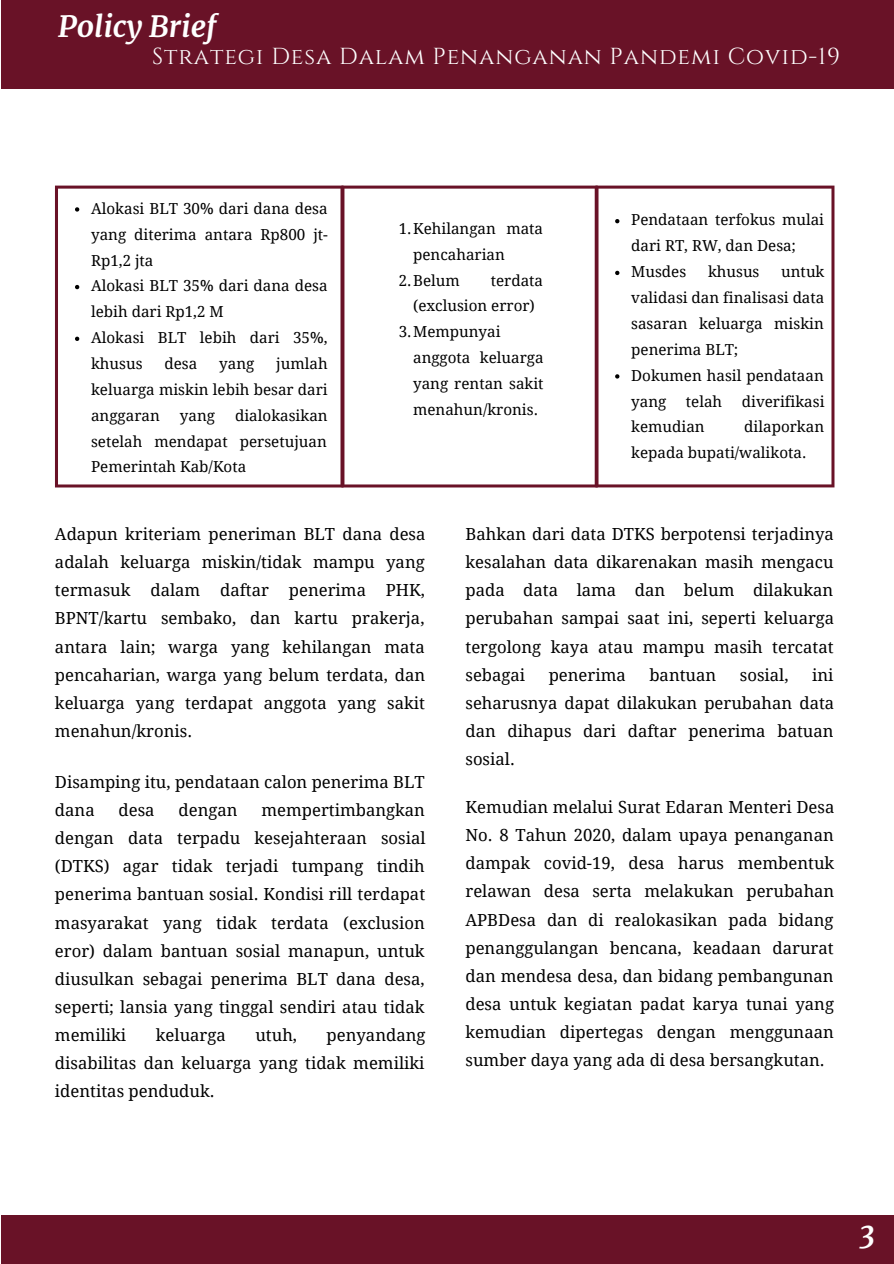
<style>
.page{position:relative;width:894px;height:1264px;background:#fff}
.page>*{position:absolute;margin:0;border:0;box-sizing:border-box;transform-origin:0 0}
.t1{font:italic 700 29.55px "Merriweather";color:#fff}
.t2{font:23.1px "Cinzel";letter-spacing:.04em;color:#fff}
.t3{font:16.65px/28.2px "Droid Serif";color:#000;text-align:justify}
.t4{font:15.15px/25.8px "Droid Serif";color:#000}
</style>
<div class="page">
<div style="left:2px;top:0;width:891px;height:89px;background:#691227"></div>
<div style="left:1px;top:1215px;width:892px;height:48px;background:#691227"></div>
<svg style="left:55px;top:185px;width:286px;height:302px"></svg>
<svg style="left:341px;top:185px;width:254px;height:302px"></svg>
<svg style="left:595px;top:185px;width:239px;height:302px"></svg>
<svg style="left:75px;top:207px;width:4px;height:5px"></svg>
<svg style="left:75px;top:285px;width:4px;height:4px"></svg>
<svg style="left:75px;top:336px;width:4px;height:5px"></svg>
<svg style="left:615px;top:219px;width:4px;height:4px"></svg>
<svg style="left:615px;top:271px;width:4px;height:4px"></svg>
<svg style="left:615px;top:374px;width:4px;height:4px"></svg>
<h1 class="t1" style="left:58px;top:8px;width:159px">Policy Brief</h1>
<h2 class="t2" style="left:152px;top:42px;width:689px">Strategi Desa Dalam Penanganan Pandemi Covid-19</h2>
<p class="t4" style="left:91px;top:196px;width:238px">Alokasi BLT 30% dari dana desa yang diterima antara Rp800 jt-<br>Rp1,2 jta<br>Alokasi BLT 35% dari dana desa lebih dari Rp1,2 M<br>Alokasi BLT lebih dari 35%, khusus</p>
<p class="t4" style="left:91px;top:351px;width:238px;text-align:justify;text-indent:185px">jumlah keluarga miskin lebih besar dari anggaran</p>
<p class="t4" style="left:164px;top:351px;width:34px">desa</p>
<p class="t4" style="left:219px;top:351px;width:37px">yang</p>
<p class="t4" style="left:91px;top:402px;width:238px;text-align:justify;text-indent:144px">dialokasikan setelah mendapat persetujuan Pemerintah Kab/Kota</p>
<p class="t4" style="left:180px;top:402px;width:37px">yang</p>
<p class="t4" style="left:398px;top:216px;width:146px">1.Kehilangan mata</p>
<p class="t4" style="left:413px;top:241px;width:93px">pencaharian</p>
<p class="t4" style="left:398px;top:267px;width:63px">2.Belum</p>
<p class="t4" style="left:490px;top:267px;width:54px">terdata</p>
<p class="t4" style="left:413px;top:293px;width:123px">(exclusion error)</p>
<p class="t4" style="left:398px;top:319px;width:103px">3.Mempunyai</p>
<p class="t4" style="left:413px;top:345px;width:132px">anggota keluarga</p>
<p class="t4" style="left:413px;top:371px;width:132px">yang rentan sakit</p>
<p class="t4" style="left:413px;top:397px;width:126px">menahun/kronis.</p>
<p class="t4" style="left:631px;top:207px;width:194px">Pendataan terfokus mulai dari RT, RW, dan Desa;<br>Musdes</p>
<p class="t4" style="left:631px;top:259px;width:195px;text-indent:150px">untuk validasi dan finalisasi data sasaran keluarga miskin penerima BLT;<br>Dokumen hasil pendataan yang</p>
<p class="t4" style="left:707px;top:259px;width:53px">khusus</p>
<p class="t4" style="left:685px;top:388px;width:38px">telah</p>
<p class="t4" style="left:741px;top:388px;width:84px">diverifikasi</p>
<p class="t4" style="left:631px;top:414px;width:75px">kemudian</p>
<p class="t4" style="left:631px;top:414px;width:194px;text-indent:113px">dilaporkan kepada bupati/walikota.</p>
<p class="t3" style="left:55px;top:520px;width:372px">Adapun kriteriam peneriman BLT dana desa adalah keluarga miskin/tidak mampu yang termasuk dalam daftar penerima PHK, BPNT/kartu sembako, dan kartu prakerja, antara lain; warga yang kehilangan mata pencaharian, warga yang belum terdata, dan keluarga yang terdapat anggota yang sakit menahun/kronis.</p>
<p class="t3" style="left:55px;top:767px;width:371px">Disamping itu, pendataan calon penerima BLT dana</p>
<p class="t3" style="left:55px;top:796px;width:372px;text-indent:206px">mempertimbangkan dengan data terpadu kesejahteraan sosial (DTKS) agar tidak terjadi tumpang tindih penerima bantuan sosial. Kondisi rill terdapat masyarakat yang tidak terdata (exclusion eror) dalam bantuan sosial manapun, untuk diusulkan sebagai penerima BLT dana desa, seperti; lansia yang tinggal sendiri atau tidak memiliki</p>
<p class="t3" style="left:118px;top:796px;width:38px">desa</p>
<p class="t3" style="left:178px;top:796px;width:60px">dengan</p>
<p class="t3" style="left:55px;top:1021px;width:372px;text-indent:271px">penyandang disabilitas dan keluarga yang tidak memiliki identitas penduduk.</p>
<p class="t3" style="left:156px;top:1021px;width:71px">keluarga</p>
<p class="t3" style="left:255px;top:1021px;width:43px">utuh,</p>
<p class="t3" style="left:465px;top:520px;width:370px">Bahkan dari data DTKS berpotensi terjadinya kesalahan data dikarenakan masih mengacu pada data lama dan belum dilakukan perubahan sampai saat ini, seperti keluarga tergolong kaya atau mampu masih tercatat sebagai</p>
<p class="t3" style="left:465px;top:660px;width:370px;text-indent:346px">ini seharusnya dapat dilakukan perubahan data dan dihapus dari daftar penerima batuan sosial.</p>
<p class="t3" style="left:465px;top:793px;width:370px">Kemudian melalui Surat Edaran Menteri Desa No. 8 Tahun 2020, dalam upaya penanganan dampak covid-19, desa harus membentuk relawan desa serta melakukan perubahan APBDesa dan di realokasikan pada bidang penanggulangan bencana, keadaan darurat dan mendesa desa, dan bidang pembangunan desa untuk kegiatan padat karya tunai yang kemudian dipertegas dengan menggunaan sumber daya yang ada di desa bersangkutan.</p>
<p class="t3" style="left:548px;top:660px;width:79px">penerima</p>
<p class="t3" style="left:649px;top:660px;width:68px">bantuan</p>
<p class="t3" style="left:739px;top:660px;width:50px">sosial,</p>
<h1 class="t1" style="left:859px;top:1214px;width:17px">3</h1>
</div>
